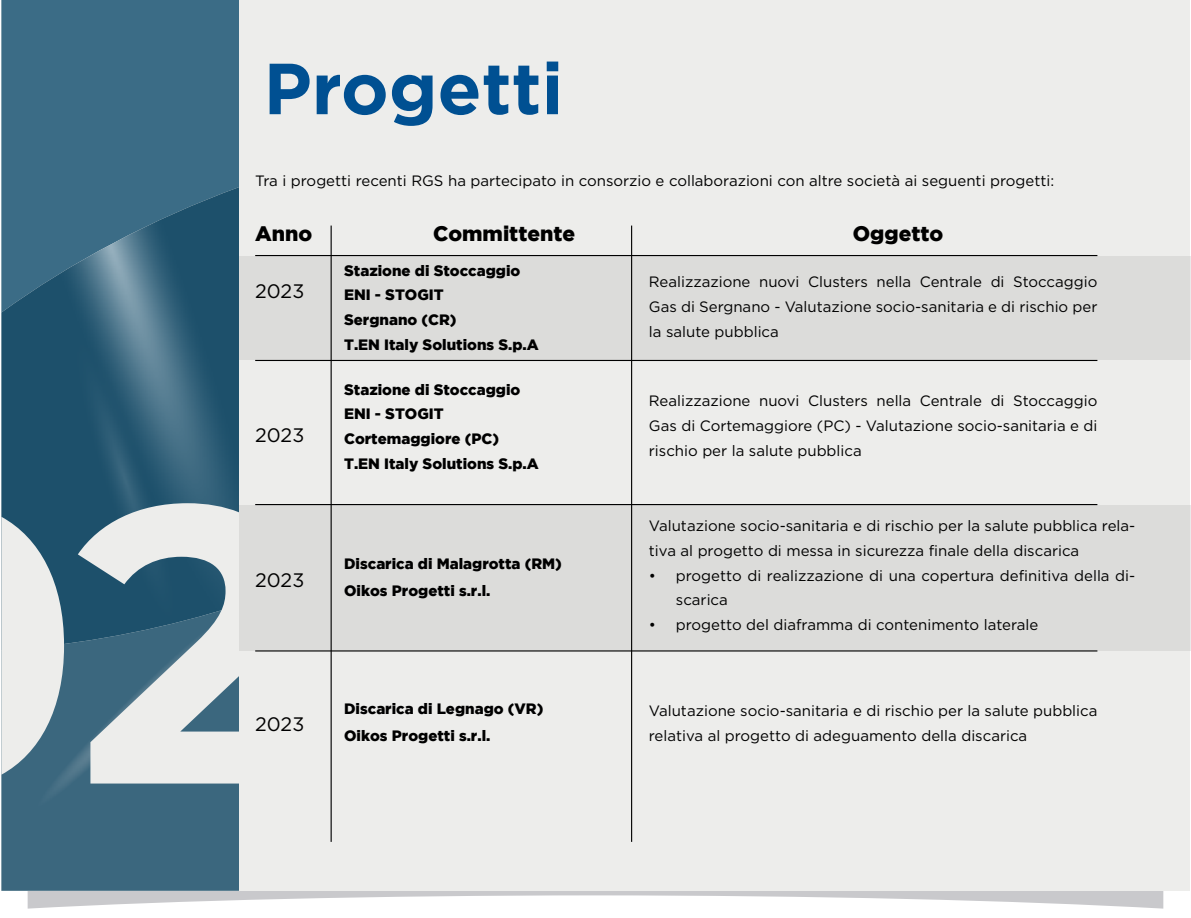
<style>
.page{position:relative;width:1191px;height:918px;background:#fff}
.page>*{position:absolute;margin:0;border:0;box-sizing:border-box;transform-origin:0 0}
.t1{font:700 72.15px "Gotham";color:#005092}
.t2{font:900 21px "Gotham";color:#000}
.t3{font:19.5px "Gotham";color:#000}
.t4{font:15px/24.8px "Gotham";color:#000}
.t5{font:900 15px/24.8px "Gotham";color:#000}
</style>
<div class="page">
<svg style="left:28px;top:891px;width:1135px;height:18px"></svg>
<div style="left:1px;top:0;width:238px;height:187px;background:#3b6c86"></div>
<div style="left:1px;top:784px;width:238px;height:107px;background:#3b677e"></div>
<img style="left:1px;top:187px;width:238px;height:316px">
<svg style="left:1px;top:503px;width:238px;height:281px;background:#93a9b4"></svg>
<div style="left:239px;top:0;width:950px;height:891px;background:#ededeb"></div>
<div style="left:239px;top:256px;width:952px;height:104px;background:#dcdcda"></div>
<div style="left:239px;top:505px;width:952px;height:145px;background:#dcdcda"></div>
<hr style="left:255px;top:255px;width:842px;height:1px;background:#000">
<hr style="left:330px;top:226px;width:2px;height:616px;background:#000">
<hr style="left:631px;top:226px;width:1px;height:616px;background:#000">
<hr style="left:255px;top:360px;width:842px;height:1px;background:#000">
<hr style="left:255px;top:504px;width:842px;height:1px;background:#000">
<hr style="left:255px;top:650px;width:842px;height:2px;background:#000">
<h1 class="t1" style="left:263px;top:41px;width:301px">Progetti</h1>
<p class="t4" style="left:255px;top:168px;width:800px">Tra i progetti recenti RGS ha partecipato in consorzio e collaborazioni con altre società ai seguenti progetti:</p>
<h2 class="t2" style="left:255px;top:221px;width:59px">Anno</h2>
<h2 class="t2" style="left:433px;top:221px;width:144px">Committente</h2>
<h2 class="t2" style="left:853px;top:221px;width:92px">Oggetto</h2>
<h3 class="t3" style="left:255px;top:280px;width:51px">2023</h3>
<h3 class="t3" style="left:255px;top:425px;width:51px">2023</h3>
<h3 class="t3" style="left:255px;top:569px;width:51px">2023</h3>
<p class="t5" style="left:344px;top:258px;width:196px">Stazione di Stoccaggio<br>ENI - STOGIT<br>Sergnano (CR)<br>T.EN Italy Solutions S.p.A</p>
<p class="t5" style="left:344px;top:377px;width:196px">Stazione di Stoccaggio<br>ENI - STOGIT<br>Cortemaggiore (PC)<br>T.EN Italy Solutions S.p.A</p>
<p class="t5" style="left:344px;top:550px;width:219px;line-height:27px">Discarica di Malagrotta (RM)<br>Oikos Progetti s.r.l.</p>
<h3 class="t3" style="left:255px;top:713px;width:51px">2023</h3>
<p class="t5" style="left:344px;top:695px;width:201px;line-height:27px">Discarica di Legnago (VR)<br>Oikos Progetti s.r.l.</p>
<p class="t4" style="left:649px;top:269px;width:450px;text-align:justify">Realizzazione nuovi Clusters nella Centrale di Stoccaggio Gas di Sergnano - Valutazione socio-sanitaria e di rischio per la salute pubblica</p>
<p class="t4" style="left:649px;top:388px;width:450px;text-align:justify">Realizzazione nuovi Clusters nella Centrale di Stoccaggio Gas di Cortemaggiore (PC) - Valutazione socio-sanitaria e di rischio per la salute pubblica</p>
<p class="t4" style="left:649px;top:513px;width:488px">Valutazione socio-sanitaria e di rischio per la salute pubblica rela&shy;tiva al progetto di messa in sicurezza finale della discarica</p>
<p class="t4" style="left:676px;top:563px;width:461px;text-indent:-27px">• progetto di realizzazione di una copertura definitiva della di&shy;scarica</p>
<p class="t4" style="left:649px;top:612px;width:391px">• progetto del diaframma di contenimento laterale</p>
<p class="t4" style="left:649px;top:698px;width:450px">Valutazione socio-sanitaria e di rischio per la salute pubblica relativa al progetto di adeguamento della discarica</p>
</div>
